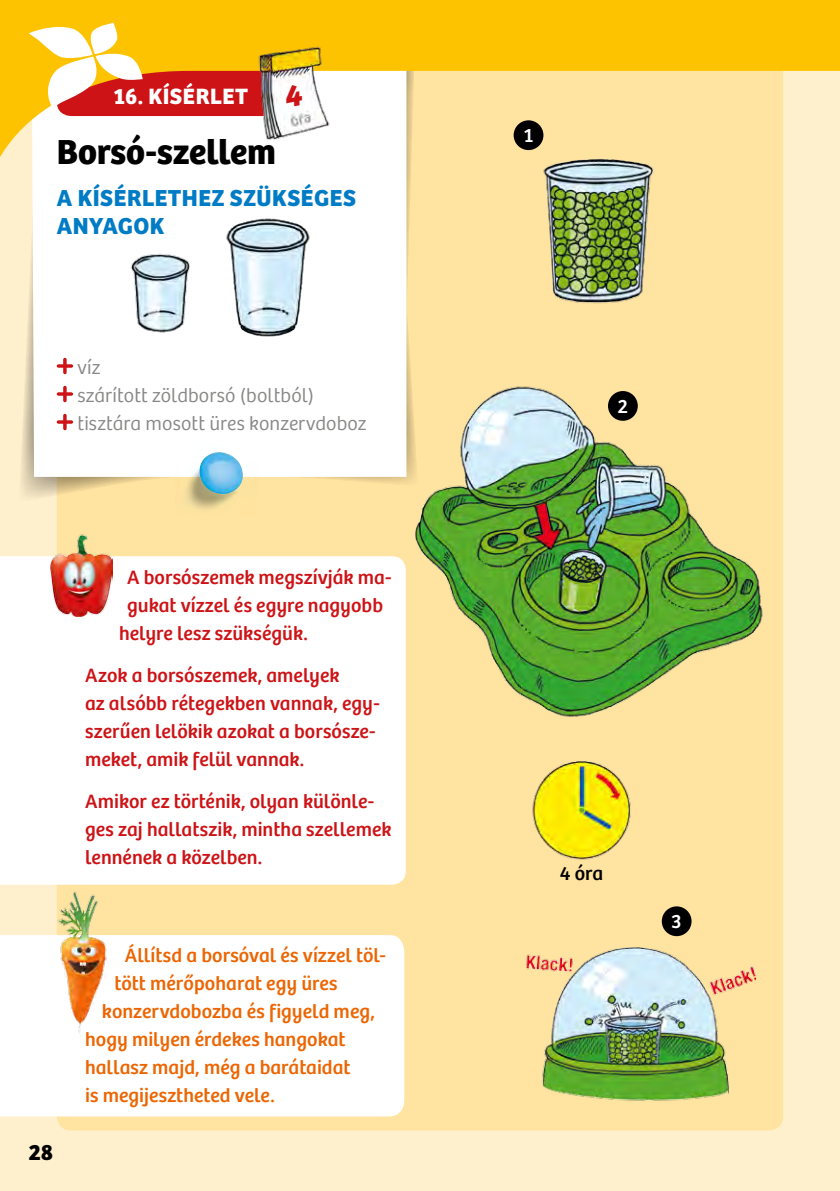
<style>
.page{position:relative;width:840px;height:1191px;background:#fff}
.page>*{position:absolute;margin:0;border:0;box-sizing:border-box;transform-origin:0 0}
.t1{font:700 36px "Kosmos Bree";letter-spacing:-.005em;color:#000}
.t2{font:700 24px/28px "Kosmos Bree";letter-spacing:.02em;color:#007bc5}
.t3{font:700 23px "Kosmos Bree";letter-spacing:.02em;color:#fff}
.t4{font:700 23px "Kosmos Bree";color:#000}
.t5{font:20px/28px "Kosmos Bree";letter-spacing:.005em;color:#cd1316}
.t6{font:20px "Kosmos Bree";letter-spacing:.005em;color:#ec6502}
.t7{font:300 20px/28px "Kosmos Bree";letter-spacing:.005em;color:#878786}
.t8{font:20px "Kosmos Bree";color:#000}
.t9{font:20px "Kosmos Bree";color:#fff}
</style>
<div class="page">
<div style="left:0;top:0;width:839px;height:1191px;background:#fff0cd"></div>
<div style="left:57px;top:32px;width:725px;height:1098px;background:#ffe3a0;border-radius:14px"></div>
<svg style="left:21px;top:212px;width:389px;height:292px"></svg>
<div style="left:32px;top:212px;width:374px;height:265px;background:#fff"></div>
<div style="left:0;top:935px;width:404px;height:181px;background:#fff"></div>
<div style="left:0;top:556px;width:405px;height:328px;background:#fff"></div>
<img style="left:176px;top:444px;width:82px;height:66px">
<img style="left:197px;top:452px;width:46px;height:42px">
<img style="left:396px;top:333px;width:367px;height:398px">
<img style="left:548px;top:212px;width:100px;height:92px">
<img style="left:509px;top:921px;width:246px;height:210px">
<img style="left:532px;top:761px;width:99px;height:99px">
<img style="left:217px;top:212px;width:103px;height:143px">
<img style="left:128px;top:249px;width:66px;height:101px">
<img style="left:51px;top:530px;width:61px;height:87px">
<img style="left:45px;top:888px;width:75px;height:149px">
<div style="left:607px;top:391px;width:30px;height:30px;background:#000;border-radius:50%"></div>
<div style="left:661px;top:906px;width:30px;height:30px;background:#000;border-radius:50%"></div>
<svg style="left:57px;top:358px;width:16px;height:16px"></svg>
<svg style="left:57px;top:386px;width:16px;height:16px"></svg>
<svg style="left:57px;top:414px;width:16px;height:16px"></svg>
<svg style="left:839px;top:0;width:1px;height:212px"></svg>
<svg style="left:0;top:0;width:839px;height:212px"></svg>
<img style="left:251px;top:35px;width:83px;height:110px">
<svg style="left:29px;top:0;width:277px;height:116px;background:#eda035"></svg>
<p class="t3" style="left:113px;top:83px;width:136px">16. KÍSÉRLET</p>
<h1 class="t1" style="left:57px;top:130px;width:220px">Borsó-szellem</h1>
<p class="t2" style="left:57px;top:184px;width:301px">A KÍSÉRLETHEZ SZÜKSÉGES<br>ANYAGOK</p>
<p class="t7" style="left:77px;top:354px;width:290px">víz<br>szárított zöldborsó (boltból) tisztára mosott üres konzervdoboz</p>
<p class="t5" style="left:127px;top:564px;width:265px">A borsószemek megszívják ma-</p>
<p class="t5" style="left:127px;top:592px;width:257px">gukat vízzel és egyre nagyobb</p>
<p class="t5" style="left:119px;top:620px;width:190px">helyre lesz szükségük.</p>
<p class="t5" style="left:85px;top:662px;width:296px">Azok a borsószemek, amelyek<br>az alsóbb rétegekben vannak, egy&shy;szerűen lelökik azokat a borsósze&shy;meket, amik felül vannak.</p>
<p class="t5" style="left:85px;top:788px;width:307px">Amikor ez történik, olyan különle&shy;ges zaj hallatszik, mintha szellemek lennének a közelben.</p>
<p class="t4" style="left:28px;top:1138px;width:26px">28</p>
<p class="t6" style="left:125px;top:944px;width:262px">Állítsd a borsóval és vízzel töl-</p>
<p class="t6" style="left:114px;top:972px;width:224px">tött mérőpoharat egy üres</p>
<p class="t6" style="left:102px;top:1000px;width:274px">konzervdobozba és figyeld meg,</p>
<p class="t6" style="left:85px;top:1028px;width:262px">hogy milyen érdekes hangokat</p>
<p class="t6" style="left:85px;top:1056px;width:267px">hallasz majd, még a barátaidat</p>
<p class="t6" style="left:85px;top:1084px;width:191px">is megijesztheted vele.</p>
<p class="t9" style="left:523px;top:124px;width:12px">1</p>
<p class="t9" style="left:617px;top:395px;width:12px">2</p>
<p class="t8" style="left:559px;top:861px;width:45px">4 óra</p>
<p class="t9" style="left:671px;top:910px;width:12px">3</p>
</div>
